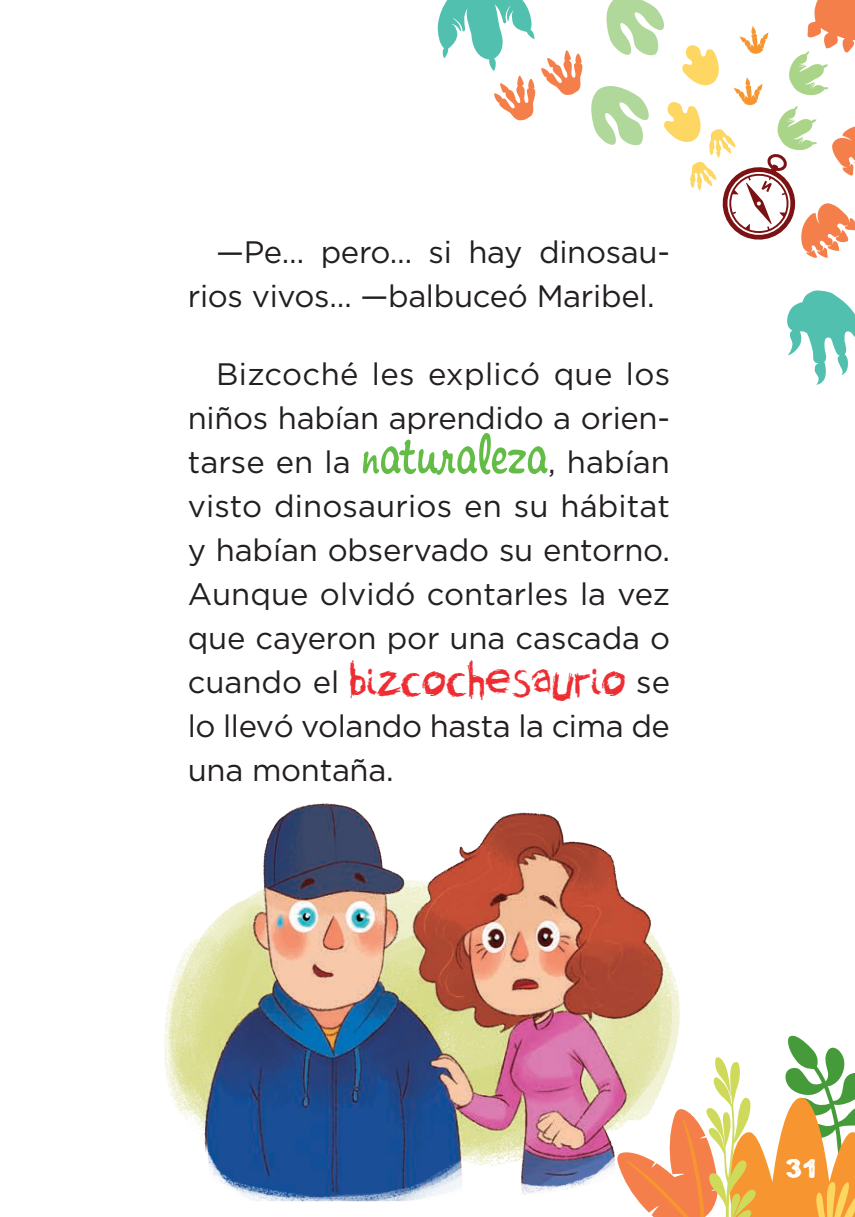
<style>
.page{position:relative;width:855px;height:1217px;background:#fff}
.page>*{position:absolute;margin:0;border:0;box-sizing:border-box;transform-origin:0 0}
.t1{font:46px "cabanyal Z";color:#ee2d33}
.t2{font:31px/44px "Gotham";letter-spacing:-.01em;color:#231f20}
.t3{font:28px "Alpha Echo";color:#fff}
.s1{font-family:"Montauk Pro";font-size:58px;color:#63bc46}
</style>
<div class="page">
<img style="left:164px;top:120px;width:516px;height:1082px">
<svg style="left:437px;top:0;width:146px;height:120px"></svg>
<svg style="left:787px;top:290px;width:67px;height:95px"></svg>
<svg style="left:589px;top:0;width:266px;height:258px"></svg>
<svg style="left:616px;top:1033px;width:239px;height:184px"></svg>
<p class="t2" style="left:188px;top:230px;width:483px;text-indent:28px">—Pe… pero… si hay dinosau&shy;rios vivos… —balbuceó Maribel.</p>
<p class="t2" style="left:188px;top:352px;width:484px;text-align:justify;text-indent:28px">Bizcoché les explicó que los niños habían aprendido a orien&shy;tarse en la <span class="s1">naturaleza</span>, habían visto dinosaurios en su hábitat y habían observado su entorno.<br>Aunque olvidó contarles la vez que cayeron por una cascada o</p>
<h1 class="t1" style="left:188px;top:654px;width:483px"><sup>cuando</sup> <sup>el</sup> bizcochesaurio <sup>se</sup></h1>
<p class="t2" style="left:188px;top:704px;width:483px">lo llevó volando hasta la cima de una montaña.</p>
<p class="t3" style="left:785px;top:1152px;width:32px">31</p>
</div>
